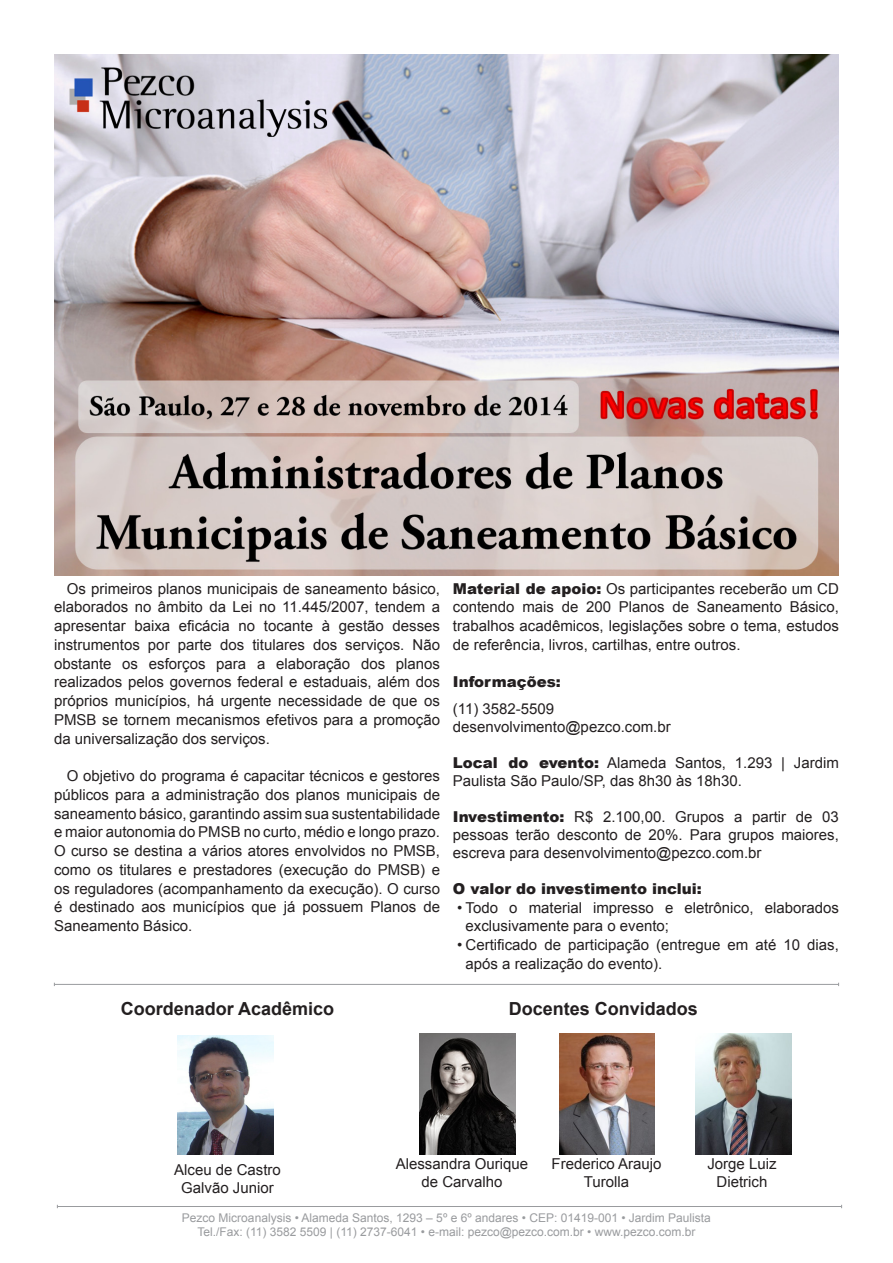
<style>
.page{position:relative;width:893px;height:1263px;background:#fff}
.page>*{position:absolute;margin:0;border:0;box-sizing:border-box;transform-origin:0 0}
.t1{font:700 18px "Arial";color:#231f20}
.t2{font:15px/18.8px "Arial";color:#231f20;text-align:justify}
.t3{font:900 15px "Arial";color:#231f20}
.t4{font:12px "Arial";color:#999b9e}
.s1{font-weight:900}
</style>
<div class="page">
<img style="left:54px;top:54px;width:785px;height:521px">
<img style="left:178px;top:1035px;width:95px;height:119px">
<img style="left:695px;top:1033px;width:96px;height:121px">
<img style="left:420px;top:1033px;width:95px;height:121px">
<img style="left:559px;top:1033px;width:96px;height:121px">
<hr style="left:54px;top:984px;width:785px;height:1px;background:#999b9e">
<hr style="left:57px;top:1206px;width:785px;height:1px;background:#999b9e">
<p class="t2" style="left:54px;top:579px;width:388px;text-indent:13px">Os primeiros planos municipais de saneamento básico, elaborados no âmbito da Lei no 11.445/2007, tendem a apresentar baixa eficácia no tocante à gestão desses instrumentos por parte dos titulares dos serviços. Não obstante os esforços para a elaboração dos planos realizados pelos governos federal e estaduais, além dos próprios municípios, há urgente necessidade de que os PMSB se tornem mecanismos efetivos para a promoção da universalização dos serviços.</p>
<p class="t2" style="left:54px;top:766px;width:388px;text-indent:13px">O objetivo do programa é capacitar técnicos e gestores públicos para a administração dos planos municipais de saneamento básico, garantindo assim sua sustentabilidade e maior autonomia do PMSB no curto, médio e longo prazo.<br>O curso se destina a vários atores envolvidos no PMSB, como os titulares e prestadores (execução do PMSB) e os reguladores (acompanhamento da execução). O curso é destinado aos municípios que já possuem Planos de Saneamento Básico.</p>
<p class="t2" style="left:453px;top:579px;width:388px"><span class="s1">Material de apoio:</span> Os participantes receberão um CD contendo mais de 200 Planos de Saneamento Básico, trabalhos acadêmicos, legislações sobre o tema, estudos de referência, livros, cartilhas, entre outros.</p>
<p class="t3" style="left:453px;top:671px;width:110px">Informações:</p>
<p class="t2" style="left:453px;top:699px;width:103px">(11) 3582-5509</p>
<p class="t2" style="left:453px;top:717px;width:219px">desenvolvimento@pezco.com.br</p>
<p class="t2" style="left:453px;top:753px;width:388px;line-height:18px"><span class="s1">Local do evento:</span> Alameda Santos, 1.293 | Jardim<br>Paulista São Paulo/SP, das 8h30 às 18h30.</p>
<p class="t2" style="left:453px;top:807px;width:388px;line-height:18px"><span class="s1">Investimento:</span> R$ 2.100,00. Grupos a partir de 03 pessoas terão desconto de 20%. Para grupos maiores, escreva para desenvolvimento@pezco.com.br</p>
<p class="t3" style="left:453px;top:877px;width:250px">O valor do investimento inclui:</p>
<p class="t2" style="left:466px;top:898px;width:375px;text-indent:-9px">• Todo o material impresso e eletrônico, elaborados exclusivamente para o evento;</p>
<p class="t2" style="left:466px;top:935px;width:375px;text-indent:-9px">• Certificado de participação (entregue em até 10 dias, após a realização do evento).</p>
<p class="t1" style="left:121px;top:995px;width:215px">Coordenador Acadêmico</p>
<p class="t1" style="left:509px;top:995px;width:191px">Docentes Convidados</p>
<p class="t2" style="left:396px;top:1155px;width:134px;line-height:18px;text-align:center">Alessandra Ourique de Carvalho</p>
<p class="t2" style="left:552px;top:1155px;width:112px;line-height:18px;text-align:center">Frederico Araujo<br>Turolla</p>
<p class="t2" style="left:174px;top:1161px;width:108px;line-height:18px;text-align:center">Alceu de Castro<br>Galvão Junior</p>
<p class="t2" style="left:707px;top:1155px;width:71px;line-height:18px;text-align:center">Jorge Luiz<br>Dietrich</p>
<p class="t4" style="left:182px;top:1209px;width:530px">Pezco Microanalysis • Alameda Santos, 1293 – 5º e 6º andares • CEP: 01419-001 • Jardim Paulista</p>
<p class="t4" style="left:197px;top:1224px;width:500px">Tel./Fax: (11) 3582 5509 | (11) 2737-6041 • e-mail: pezco@pezco.com.br • www.pezco.com.br</p>
</div>
